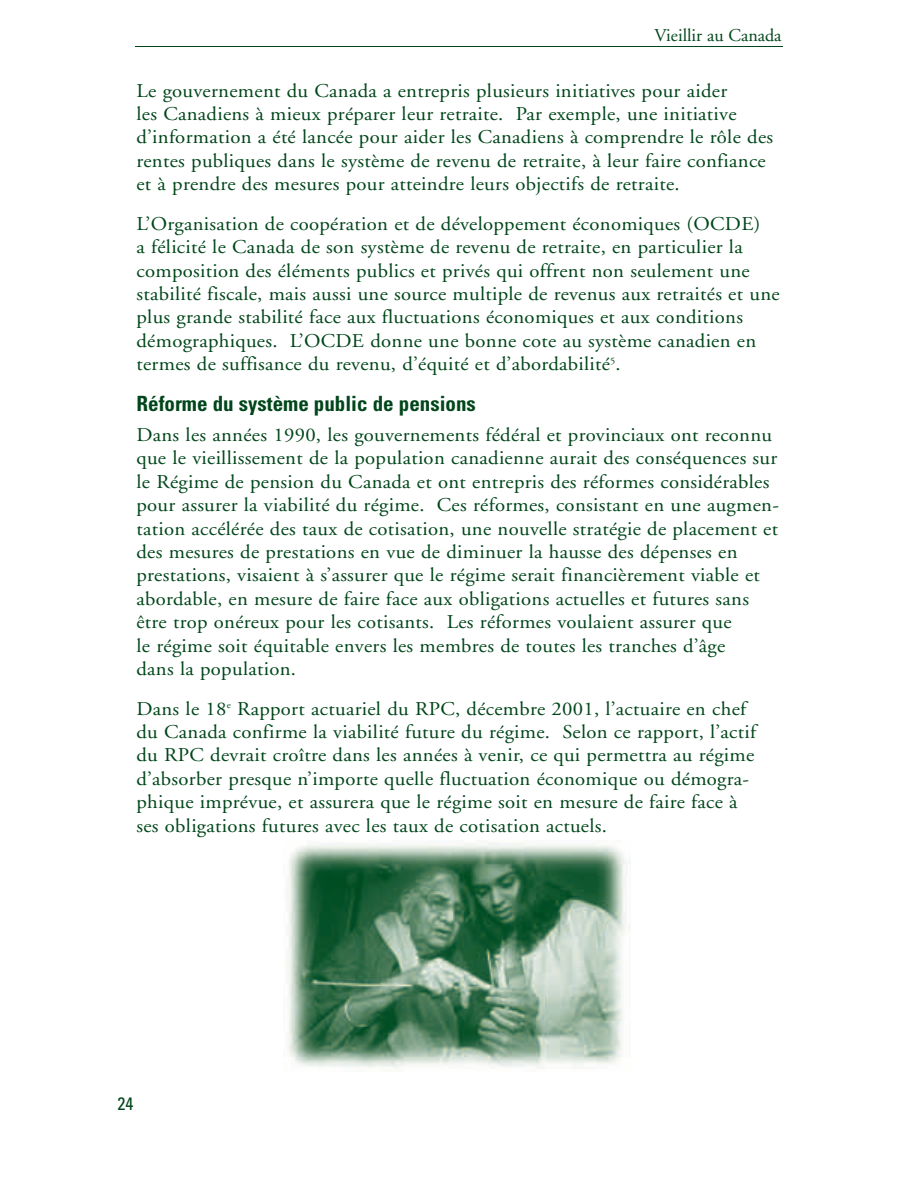
<style>
.page{position:relative;width:918px;height:1188px;background:#fff}
.page>*{position:absolute;margin:0;border:0;box-sizing:border-box;transform-origin:0 0}
.t1{font:700 condensed 21px "Univers";color:#00461a}
.t2{font:19.5px/23.4px "Adobe Garamond";letter-spacing:.015em;color:#00461a;scale:1.06 1}
.t3{font:18px "Adobe Garamond";color:#00461a}
.t4{font:condensed 18px "Univers";color:#00461a}
</style>
<div class="page">
<img style="left:286px;top:842px;width:345px;height:226px">
<hr style="left:135px;top:46px;width:648px;height:1px;background:#00461a">
<p class="t3" style="left:654px;top:29px;width:129px">Vieillir au Canada</p>
<p class="t2" style="left:136px;top:80px;width:602px">Le gouvernement du Canada a entrepris plusieurs initiatives pour aider<br>les Canadiens à mieux préparer leur retraite. Par exemple, une initiative d’information a été lancée pour aider les Canadiens à comprendre le rôle des rentes publiques dans le système de revenu de retraite, à leur faire confiance et à prendre des mesures pour atteindre leurs objectifs de retraite.</p>
<p class="t2" style="left:136px;top:214px;width:608px">L’Organisation de coopération et de développement économiques (OCDE)<br>a félicité le Canada de son système de revenu de retraite, en particulier la composition des éléments publics et privés qui offrent non seulement une stabilité fiscale, mais aussi une source multiple de revenus aux retraités et une plus grande stabilité face aux fluctuations économiques et aux conditions démographiques. L’OCDE donne une bonne cote au système canadien en termes de suffisance du revenu, d’équité et d’abordabilité<sup>5</sup>.</p>
<p class="t1" style="left:136px;top:396px;width:341px">Réforme du système public de pensions</p>
<p class="t2" style="left:136px;top:425px;width:608px">Dans les années 1990, les gouvernements fédéral et provinciaux ont reconnu que le vieillissement de la population canadienne aurait des conséquences sur le Régime de pension du Canada et ont entrepris des réformes considérables pour assurer la viabilité du régime. Ces réformes, consistant en une augmen&shy;tation accélérée des taux de cotisation, une nouvelle stratégie de placement et des mesures de prestations en vue de diminuer la hausse des dépenses en prestations, visaient à s’assurer que le régime serait financièrement viable et abordable, en mesure de faire face aux obligations actuelles et futures sans être trop onéreux pour les cotisants. Les réformes voulaient assurer que<br>le régime soit équitable envers les membres de toutes les tranches d’âge<br>dans la population.</p>
<p class="t2" style="left:136px;top:699px;width:586px">Dans le 18<sup>e</sup> Rapport actuariel du RPC, décembre 2001, l’actuaire en chef du Canada confirme la viabilité future du régime. Selon ce rapport, l’actif du RPC devrait croître dans les années à venir, ce qui permettra au régime d’absorber presque n’importe quelle fluctuation économique ou démogra&shy;phique imprévue, et assurera que le régime soit en mesure de faire face à ses obligations futures avec les taux de cotisation actuels.</p>
<p class="t4" style="left:118px;top:1097px;width:17px">24</p>
</div>
